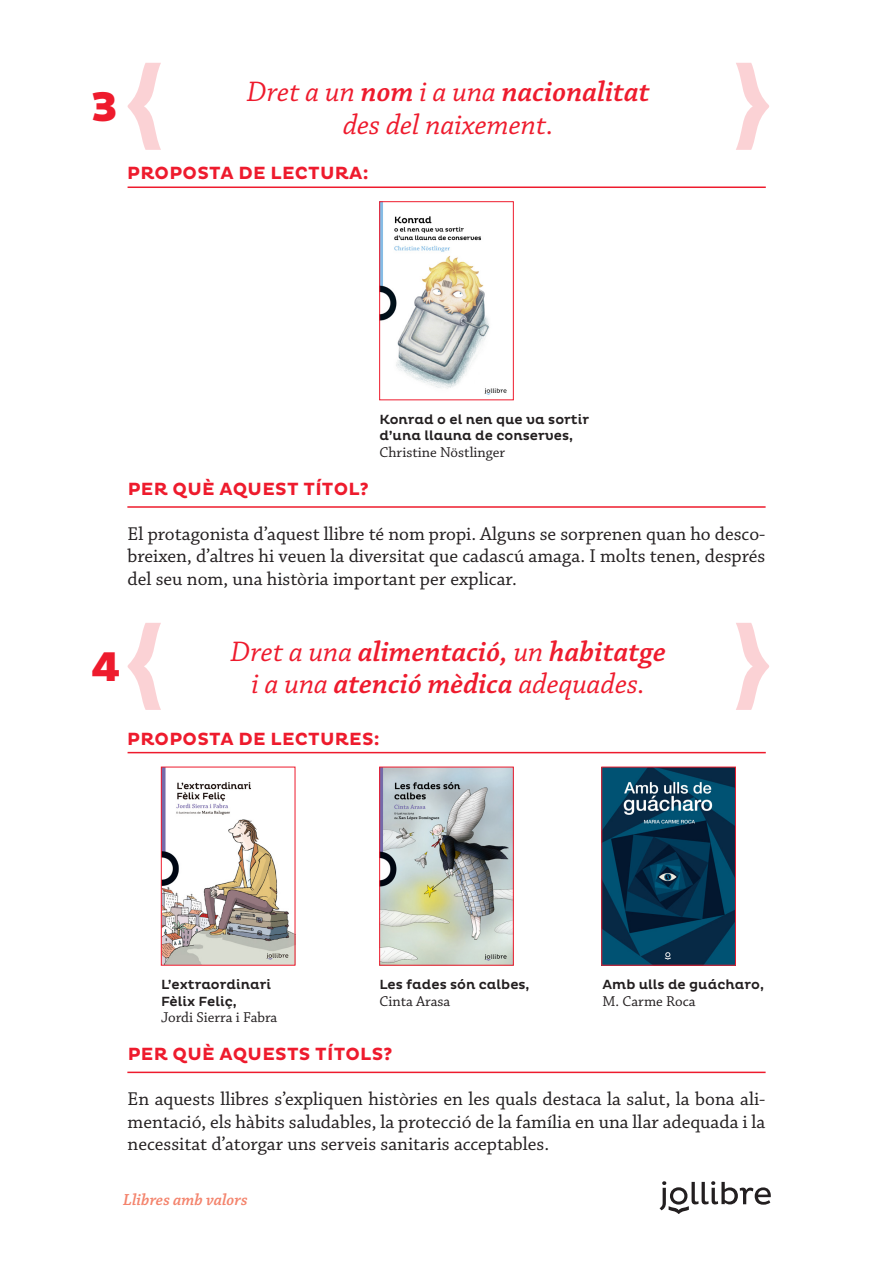
<style>
.page{position:relative;width:893px;height:1263px;background:#fff}
.page>*{position:absolute;margin:0;border:0;box-sizing:border-box;transform-origin:0 0}
.t1{font:800 42.15px "Pluto";color:#ee1b2d}
.t2{font:italic 600 29.7px "Chaparral Pro";color:#ee1b2d}
.t3{font:italic 29.7px "Chaparral Pro";color:#ee1b2d}
.t4{font:19.5px/22.5px "Chaparral Pro";color:#231f20;text-align:justify}
.t5{font:700 18px "Pluto";letter-spacing:.015em;color:#ee1b2d}
.t6{font:italic 600 16.8px "Chaparral Pro";color:#f4846d}
.t7{font:15px "Chaparral Pro";color:#231f20}
.t8{font:500 13.5px/16.5px "Pluto";color:#231f20}
.s1{font-weight:400}
.s2{font-weight:600}
</style>
<div class="page">
<svg style="left:659px;top:1181px;width:112px;height:33px"></svg>
<hr style="left:128px;top:186px;width:638px;height:2px;background:#ee1b2d">
<hr style="left:127px;top:506px;width:639px;height:2px;background:#ee1b2d">
<svg style="left:128px;top:63px;width:33px;height:87px"></svg>
<svg style="left:736px;top:63px;width:33px;height:87px"></svg>
<img style="left:381px;top:203px;width:126px;height:192px">
<div style="left:379px;top:201px;width:135px;height:199px;border:1px solid #ee1b2d"></div>
<hr style="left:128px;top:752px;width:638px;height:1px;background:#ee1b2d">
<hr style="left:127px;top:1071px;width:639px;height:2px;background:#ee1b2d">
<svg style="left:128px;top:623px;width:33px;height:87px"></svg>
<svg style="left:736px;top:623px;width:33px;height:87px"></svg>
<img style="left:163px;top:769px;width:130px;height:194px">
<div style="left:161px;top:767px;width:134px;height:198px;border:1px solid #ee1b2d"></div>
<img style="left:381px;top:769px;width:131px;height:194px">
<div style="left:379px;top:767px;width:135px;height:198px;border:1px solid #ee1b2d"></div>
<img style="left:603px;top:769px;width:131px;height:194px">
<div style="left:601px;top:767px;width:135px;height:198px;border:1px solid #ee1b2d"></div>
<p class="t1" style="left:91px;top:83px;width:29px">3</p>
<p class="t2" style="left:247px;top:75px;width:404px"><span class="s1">Dret a un</span> nom <span class="s1">i a una</span> nacionalitat</p>
<p class="t3" style="left:343px;top:108px;width:212px">des del naixement.</p>
<p class="t5" style="left:127px;top:163px;width:243px">PROPOSTA DE LECTURA:</p>
<p class="t8" style="left:379px;top:411px;width:211px">Konrad o el nen que va sortir d’una llauna de conserves,</p>
<p class="t7" style="left:379px;top:444px;width:127px">Christine Nöstlinger</p>
<p class="t5" style="left:128px;top:478px;width:243px">PER QUÈ AQUEST TÍTOL?</p>
<p class="t4" style="left:128px;top:523px;width:639px">El protagonista d’aquest llibre té nom propi. Alguns se sorprenen quan ho desco&shy;breixen, d’altres hi veuen la diversitat que cadascú amaga. I molts tenen, després del seu nom, una història important per explicar.</p>
<p class="t1" style="left:91px;top:643px;width:32px">4</p>
<p class="t2" style="left:231px;top:634px;width:437px"><span class="s1">Dret a una</span> alimentació, <span class="s1">un</span> habitatge</p>
<p class="t3" style="left:252px;top:668px;width:395px">i a una <span class="s2">atenció mèdica</span> adequades.</p>
<p class="t5" style="left:127px;top:728px;width:254px">PROPOSTA DE LECTURES:</p>
<p class="t8" style="left:161px;top:976px;width:112px">L’extraordinari</p>
<p class="t8" style="left:161px;top:993px;width:77px">Fèlix Feliç,</p>
<p class="t7" style="left:161px;top:1009px;width:118px">Jordi Sierra i Fabra</p>
<p class="t8" style="left:379px;top:976px;width:152px">Les fades són calbes,</p>
<p class="t7" style="left:379px;top:992px;width:73px">Cinta Arasa</p>
<p class="t8" style="left:603px;top:976px;width:163px">Amb ulls de guácharo,</p>
<p class="t7" style="left:603px;top:992px;width:95px">M. Carme Roca</p>
<p class="t5" style="left:128px;top:1044px;width:266px">PER QUÈ AQUESTS TÍTOLS?</p>
<p class="t4" style="left:128px;top:1089px;width:639px">En aquests llibres s’expliquen històries en les quals destaca la salut, la bona ali&shy;mentació, els hàbits saludables, la protecció de la família en una llar adequada i la necessitat d’atorgar uns serveis sanitaris acceptables.</p>
<p class="t6" style="left:123px;top:1190px;width:126px">Llibres amb valors</p>
</div>
